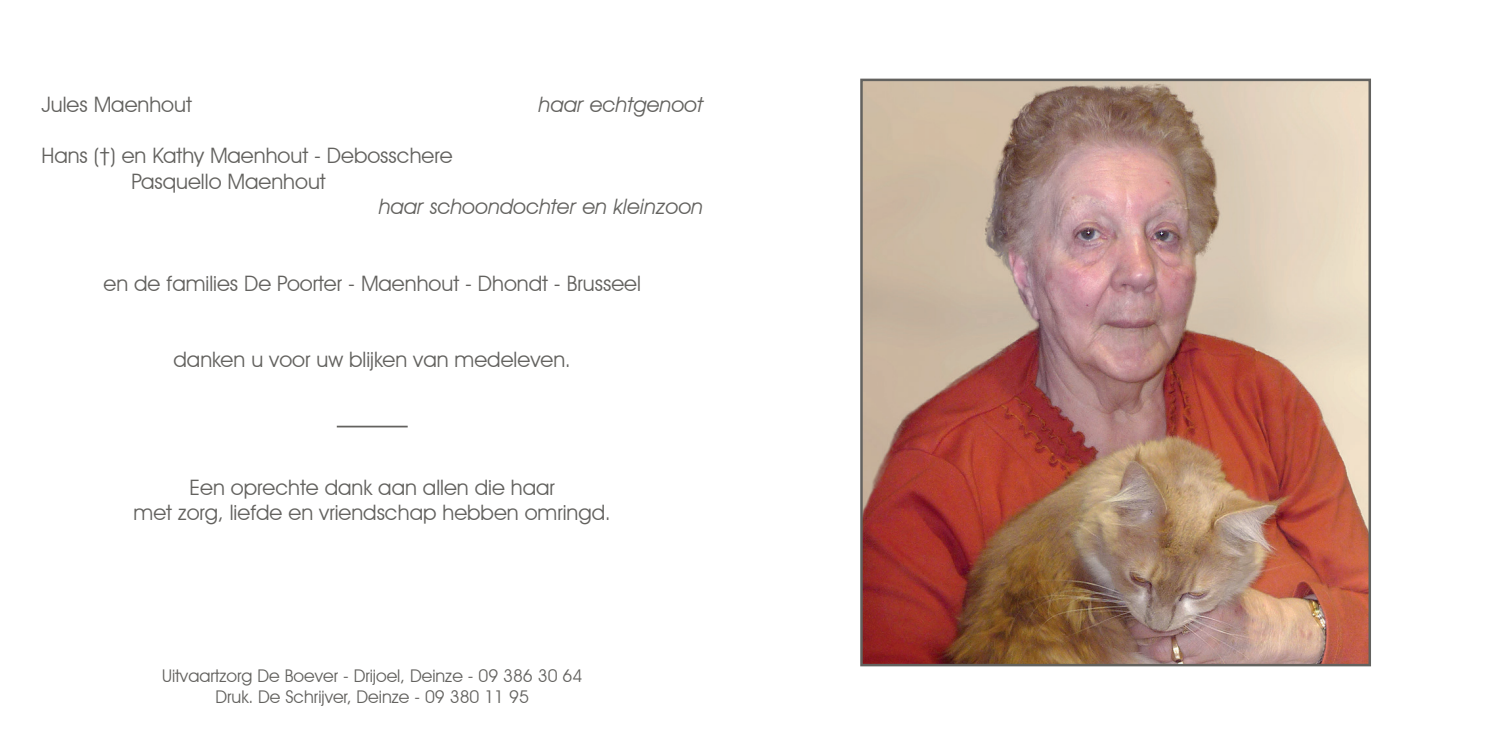
<style>
.page{position:relative;width:1489px;height:745px;background:#fff}
.page>*{position:absolute;margin:0;border:0;box-sizing:border-box;transform-origin:0 0}
.t1{font:21.25px/25.5px "Avant Garde IT Cby BT";color:#63625f}
.t2{font:italic 21.25px "Avant Garde IT Cby BT";color:#63625f}
.t3{font:17.5px/21px "Avant Garde IT Cby BT";color:#63625f;text-align:center}
</style>
<div class="page">
<hr style="left:337px;top:425px;width:70px;height:2px;background:#63625f">
<img style="left:863px;top:82px;width:504px;height:581px">
<div style="left:860px;top:79px;width:510px;height:587px;border:2px solid #63625f"></div>
<p class="t1" style="left:41px;top:91px;width:152px">Jules Maenhout</p>
<p class="t2" style="left:538px;top:91px;width:166px">haar echtgenoot</p>
<p class="t1" style="left:131px;top:142px;width:323px;text-indent:-90px">Hans (†) en Kathy Maenhout - Debosschere<br>Pasquello Maenhout</p>
<p class="t2" style="left:378px;top:193px;width:326px">haar schoondochter en kleinzoon</p>
<p class="t1" style="left:103px;top:270px;width:539px">en de families De Poorter - Maenhout - Dhondt - Brusseel</p>
<p class="t1" style="left:173px;top:346px;width:399px">danken u voor uw blijken van medeleven.</p>
<p class="t1" style="left:134px;top:474px;width:478px;text-align:center">Een oprechte dank aan allen die haar<br>met zorg, liefde en vriendschap hebben omringd.</p>
<p class="t3" style="left:162px;top:664px;width:421px">Uitvaartzorg De Boever - Drijoel, Deinze - 09 386 30 64<br>Druk. De Schrijver, Deinze - 09 380 11 95</p>
</div>
